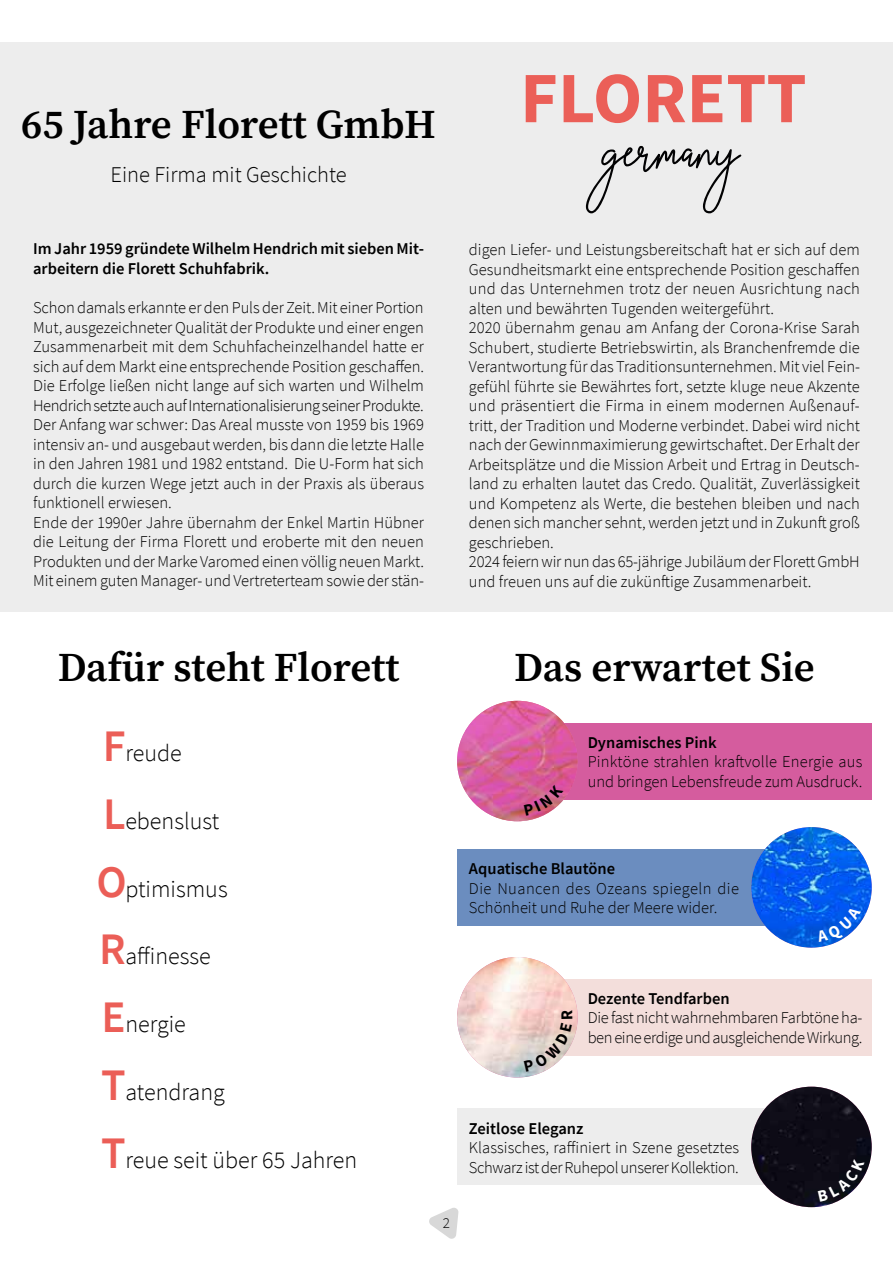
<style>
.page{position:relative;width:893px;height:1263px;background:#fff}
.page>*{position:absolute;margin:0;border:0;box-sizing:border-box;transform-origin:0 0}
.t1{font:700 72.3px "Source Sans Pro";color:#eb5f58}
.t2{font:61.95px "The Suavity";color:#020203}
.t3{font:600 45px/67.7px "Source Sans Pro";color:#eb5e57;text-align:justify}
.t4{font:600 40.95px "Source Serif Pro";color:#000}
.t5{font:300 24px "Source Sans Pro";color:#000}
.t6{font:300 22.5px "Source Sans Pro";color:#000}
.t7{font:300 16.5px/19.5px "Source Sans Pro";color:#000}
.t8{font:600 16.5px/19.5px "Source Sans Pro";color:#000}
.t9{font:300 16.5px/19.5px "Source Sans Pro";letter-spacing:-.02em;color:#000}
.t10{font:300 16.5px/19.5px "Source Sans Pro";letter-spacing:-.025em;color:#000}
.t11{font:300 15px "Source Sans Pro";color:#000}
</style>
<div class="page">
<svg style="left:429px;top:1208px;width:29px;height:31px"></svg>
<div style="left:0;top:43px;width:893px;height:569px;background:#ededed"></div>
<div style="left:532px;top:723px;width:340px;height:76px;background:#d55c9e"></div>
<img style="left:457px;top:701px;width:121px;height:120px;border-radius:60px">
<div style="left:457px;top:1109px;width:341px;height:76px;background:#ededed"></div>
<img style="left:751px;top:1087px;width:121px;height:120px;border-radius:60px">
<div style="left:457px;top:849px;width:339px;height:77px;background:#6b8dbf"></div>
<img style="left:751px;top:827px;width:121px;height:120px;border-radius:60px">
<div style="left:528px;top:979px;width:344px;height:76px;background:#f3dedb"></div>
<img style="left:457px;top:957px;width:121px;height:120px;border-radius:60px">
<svg style="left:524px;top:785px;width:39px;height:30px"></svg>
<svg style="left:818px;top:1159px;width:46px;height:42px;background:#2c2c35"></svg>
<svg style="left:817px;top:906px;width:44px;height:36px;background:#236ee6"></svg>
<svg style="left:524px;top:1010px;width:48px;height:62px"></svg>
<h3 class="t4" style="left:21px;top:97px;width:416px">65 Jahre Florett GmbH</h3>
<h3 class="t6" style="left:110px;top:161px;width:238px">Eine Firma mit Geschichte</h3>
<p class="t8" style="left:33px;top:239px;width:392px">Im Jahr 1959 gründete Wilhelm Hendrich mit sieben Mit&shy;arbeitern die Florett Schuhfabrik.</p>
<p class="t7" style="left:33px;top:298px;width:393px">Schon damals erkannte er den Puls der Zeit. Mit einer Portion Mut, ausgezeichneter Qualität der Produkte und einer engen Zusammenarbeit mit dem Schuhfacheinzelhandel hatte er sich auf dem Markt eine entsprechende Position geschaffen.<br>Die Erfolge ließen nicht lange auf sich warten und Wilhelm Hendrich setzte auch auf Internationalisierung seiner Produkte.<br>Der Anfang war schwer: Das Areal musste von 1959 bis 1969 intensiv an- und ausgebaut werden, bis dann die letzte Halle in den Jahren 1981 und 1982 entstand. Die U-Form hat sich durch die kurzen Wege jetzt auch in der Praxis als überaus funktionell erwiesen.<br>Ende der 1990er Jahre übernahm der Enkel Martin Hübner die Leitung der Firma Florett und eroberte mit den neuen Produkten und der Marke Varomed einen völlig neuen Markt.<br>Mit einem guten Manager- und Vertreterteam sowie der stän-</p>
<h1 class="t1" style="left:520px;top:50px;width:288px">FLORETT</h1>
<h2 class="t2" style="left:602px;top:108px;width:138px">germany</h2>
<p class="t7" style="left:469px;top:240px;width:393px">digen Liefer- und Leistungsbereitschaft hat er sich auf dem Gesundheitsmarkt eine entsprechende Position geschaffen und das Unternehmen trotz der neuen Ausrichtung nach alten und bewährten Tugenden weitergeführt.<br>2020 übernahm genau am Anfang der Corona-Krise Sarah Schubert, studierte Betriebswirtin, als Branchenfremde die Verantwortung für das Traditionsunternehmen. Mit viel Fein&shy;gefühl führte sie Bewährtes fort, setzte kluge neue Akzente und präsentiert die Firma in einem modernen Außenauf&shy;tritt, der Tradition und Moderne verbindet. Dabei wird nicht nach der Gewinnmaximierung gewirtschaftet. Der Erhalt der Arbeitsplätze und die Mission Arbeit und Ertrag in Deutsch&shy;land zu erhalten lautet das Credo. Qualität, Zuverlässigkeit und Kompetenz als Werte, die bestehen bleiben und nach denen sich mancher sehnt, werden jetzt und in Zukunft groß geschrieben.<br>2024 feiern wir nun das 65-jährige Jubiläum der Florett GmbH und freuen uns auf die zukünftige Zusammenarbeit.</p>
<h3 class="t4" style="left:58px;top:640px;width:343px">Dafür steht Florett</h3>
<h3 class="t4" style="left:514px;top:640px;width:302px">Das erwartet Sie</h3>
<h3 class="t3" style="left:96px;top:712px;width:32px">F L O R E T T</h3>
<h3 class="t5" style="left:125px;top:739px;width:58px">reude</h3>
<h3 class="t5" style="left:125px;top:806px;width:95px">ebenslust</h3>
<h3 class="t5" style="left:125px;top:874px;width:104px">ptimismus</h3>
<h3 class="t5" style="left:125px;top:942px;width:87px">affinesse</h3>
<h3 class="t5" style="left:125px;top:1009px;width:62px">nergie</h3>
<h3 class="t5" style="left:125px;top:1077px;width:101px">atendrang</h3>
<h3 class="t5" style="left:125px;top:1145px;width:233px">reue seit über 65 Jahren</h3>
<p class="t8" style="left:588px;top:732px;width:130px">Dynamisches Pink</p>
<p class="t7" style="left:588px;top:752px;width:276px">Pinktöne strahlen kraftvolle Energie aus und bringen Lebensfreude zum Ausdruck.</p>
<p class="t8" style="left:469px;top:859px;width:148px">Aquatische Blautöne</p>
<p class="t7" style="left:469px;top:878px;width:272px">Die Nuancen des Ozeans spiegeln die<br>Schönheit und Ruhe der Meere wider.</p>
<p class="t8" style="left:588px;top:988px;width:143px">Dezente Tendfarben</p>
<p class="t10" style="left:588px;top:1008px;width:276px">Die fast nicht wahrnehmbaren Farbtöne ha&shy;ben eine erdige und ausgleichende Wirkung.</p>
<p class="t11" style="left:443px;top:1213px;width:9px">2</p>
<p class="t8" style="left:469px;top:1118px;width:116px">Zeitlose Eleganz</p>
<p class="t9" style="left:469px;top:1138px;width:272px">Klassisches, raffiniert in Szene gesetztes<br>Schwarz ist der Ruhepol unserer Kollektion.</p>
</div>
